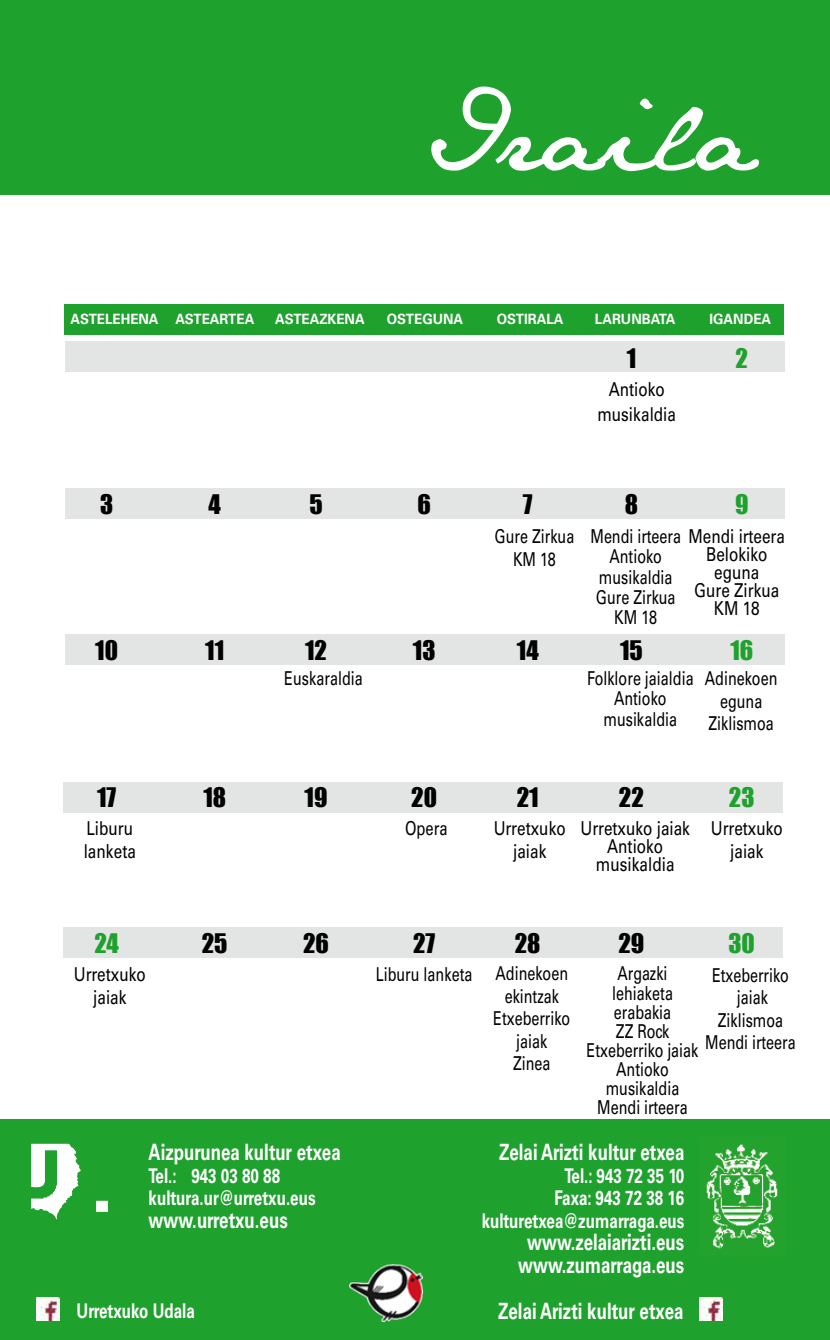
<style>
.page{position:relative;width:830px;height:1340px;background:#fff}
.page>*{position:absolute;margin:0;border:0;box-sizing:border-box;transform-origin:0 0}
.t1{font:italic 108px "Jane Austen";color:#fff}
.t2{font:24.75px "Impact";color:#000}
.t3{font:24.75px "Impact";color:#1fa12e}
.t4{font:700 22.5px/22.5px "Univers";color:#fff;text-align:center;scale:.75 1}
.t5{font:700 20.25px/22.5px "Univers";color:#fff;scale:.75 1}
.t6{font:19.12px/19.1px "Univers";color:#000;text-align:center;scale:.75 1}
.t7{font:19.12px/22.9px "Univers";color:#000;text-align:center;scale:.8 1}
.t8{font:19.12px "Univers";color:#000;scale:.77 1}
.t9{font:700 14.17px "Univers";color:#fff;scale:.94 1}
</style>
<div class="page">
<div style="left:63px;top:927px;width:719px;height:31px;background:#e3e4e4"></div>
<div style="left:0;top:0;width:829px;height:195px;background:#1fa12e"></div>
<div style="left:0;top:1119px;width:829px;height:220px;background:#1fa12e"></div>
<img style="left:31px;top:1143px;width:77px;height:76px">
<img style="left:36px;top:1297px;width:23px;height:23px">
<img style="left:699px;top:1297px;width:22px;height:23px">
<img style="left:706px;top:1144px;width:72px;height:105px">
<div style="left:65px;top:489px;width:719px;height:30px;background:#e3e4e4"></div>
<div style="left:65px;top:634px;width:719px;height:30px;background:#e3e4e4"></div>
<div style="left:63px;top:782px;width:719px;height:30px;background:#e3e4e4"></div>
<div style="left:65px;top:341px;width:719px;height:31px;background:#e3e4e4"></div>
<div style="left:64px;top:305px;width:719px;height:30px;background:#1fa12e"></div>
<img style="left:349px;top:1264px;width:73px;height:57px">
<h1 class="t1" style="left:425px;top:70px;width:384px">Iraila</h1>
<p class="t9" style="left:71px;top:310px;width:197px">ASTELEHENA ASTEARTEA</p>
<p class="t9" style="left:275px;top:310px;width:97px">ASTEAZKENA</p>
<p class="t9" style="left:386px;top:310px;width:83px">OSTEGUNA</p>
<p class="t9" style="left:496px;top:310px;width:72px">OSTIRALA</p>
<p class="t9" style="left:594px;top:310px;width:87px">LARUNBATA</p>
<p class="t9" style="left:709px;top:310px;width:67px">IGANDEA</p>
<p class="t2" style="left:626px;top:339px;width:11px">1</p>
<p class="t3" style="left:735px;top:339px;width:14px">2</p>
<p class="t7" style="left:597px;top:377px;width:100px;line-height:24.8px">Antioko musikaldia</p>
<p class="t2" style="left:100px;top:485px;width:15px">3</p>
<p class="t2" style="left:208px;top:485px;width:14px">4</p>
<p class="t2" style="left:309px;top:485px;width:15px">5</p>
<p class="t2" style="left:417px;top:485px;width:15px">6</p>
<p class="t2" style="left:522px;top:485px;width:11px">7</p>
<p class="t2" style="left:624px;top:485px;width:15px">8</p>
<p class="t3" style="left:734px;top:485px;width:15px">9</p>
<p class="t6" style="left:494px;top:525px;width:108px;line-height:22.5px">Gure Zirkua<br>KM 18</p>
<p class="t6" style="left:590px;top:527px;width:261px">Mendi irteera Mendi irteera</p>
<p class="t7" style="left:705px;top:543px;width:78px">Belokiko</p>
<p class="t7" style="left:713px;top:561px;width:58px">eguna</p>
<p class="t7" style="left:694px;top:579px;width:108px">Gure Zirkua</p>
<p class="t7" style="left:713px;top:597px;width:59px">KM 18</p>
<p class="t6" style="left:595px;top:546px;width:108px;line-height:20.2px">Antioko musikaldia<br>Gure Zirkua<br>KM 18</p>
<p class="t2" style="left:95px;top:631px;width:24px">10</p>
<p class="t2" style="left:205px;top:631px;width:20px">11</p>
<p class="t2" style="left:305px;top:631px;width:23px">12</p>
<p class="t2" style="left:412px;top:631px;width:24px">13</p>
<p class="t2" style="left:516px;top:631px;width:23px">14</p>
<p class="t2" style="left:619px;top:631px;width:24px">15</p>
<p class="t3" style="left:730px;top:631px;width:24px">16</p>
<p class="t6" style="left:284px;top:668px;width:106px">Euskaraldia</p>
<p class="t6" style="left:586px;top:668px;width:144px;line-height:20.2px">Folklore jaialdia<br>Antioko musikaldia</p>
<p class="t6" style="left:704px;top:667px;width:98px;line-height:22.5px">Adinekoen eguna<br>Ziklismoa</p>
<p class="t2" style="left:97px;top:777px;width:21px">17</p>
<p class="t2" style="left:203px;top:777px;width:24px">18</p>
<p class="t2" style="left:304px;top:777px;width:24px">19</p>
<p class="t2" style="left:411px;top:777px;width:27px">20</p>
<p class="t2" style="left:516px;top:777px;width:23px">21</p>
<p class="t2" style="left:618px;top:777px;width:26px">22</p>
<p class="t3" style="left:728px;top:777px;width:27px">23</p>
<p class="t8" style="left:405px;top:816px;width:57px">Opera</p>
<p class="t7" style="left:84px;top:816px;width:67px;text-align:left">Liburu lanketa</p>
<p class="t7" style="left:710px;top:816px;width:91px">Urretxuko jaiak</p>
<p class="t7" style="left:493px;top:816px;width:91px">Urretxuko jaiak</p>
<p class="t7" style="left:580px;top:819px;width:138px;line-height:18px">Urretxuko jaiak<br>Antioko musikaldia</p>
<p class="t3" style="left:94px;top:924px;width:26px">24</p>
<p class="t2" style="left:202px;top:924px;width:27px">25</p>
<p class="t2" style="left:303px;top:924px;width:27px">26</p>
<p class="t2" style="left:413px;top:924px;width:24px">27</p>
<p class="t2" style="left:514px;top:924px;width:27px">28</p>
<p class="t2" style="left:618px;top:924px;width:27px">29</p>
<p class="t3" style="left:728px;top:924px;width:28px">30</p>
<p class="t7" style="left:74px;top:963px;width:91px">Urretxuko jaiak</p>
<p class="t4" style="left:148px;top:1140px;width:257px">Aizpurunea kultur etxea</p>
<p class="t5" style="left:148px;top:1164px;width:224px">Tel.: 943 03 80 88 kultura.ur@urretxu.eus</p>
<p class="t4" style="left:148px;top:1208px;width:187px">www.urretxu.eus</p>
<p class="t6" style="left:375px;top:965px;width:258px">Liburu lanketa Adinekoen</p>
<p class="t6" style="left:504px;top:986px;width:74px">ekintzak</p>
<p class="t6" style="left:493px;top:1009px;width:104px">Etxeberriko</p>
<p class="t6" style="left:516px;top:1031px;width:43px">jaiak</p>
<p class="t6" style="left:513px;top:1054px;width:51px">Zinea</p>
<p class="t6" style="left:586px;top:964px;width:150px">Argazki lehiaketa erabakia<br>ZZ Rock<br>Etxeberriko jaiak<br>Antioko musikaldia<br>Mendi irteera</p>
<p class="t6" style="left:705px;top:963px;width:122px;line-height:22.5px">Etxeberriko jaiak<br>Ziklismoa<br>Mendi irteera</p>
<p class="t4" style="left:499px;top:1140px;width:248px">Zelai Arizti kultur etxea</p>
<p class="t5" style="left:481px;top:1164px;width:272px;text-align:right">Tel.: 943 72 35 10<br>Faxa: 943 72 38 16 kulturetxea@zumarraga.eus</p>
<p class="t4" style="left:518px;top:1230px;width:223px">www.zelaiarizti.eus www.zumarraga.eus</p>
<p class="t5" style="left:76px;top:1299px;width:159px">Urretxuko Udala</p>
<p class="t4" style="left:498px;top:1300px;width:248px">Zelai Arizti kultur etxea</p>
</div>
